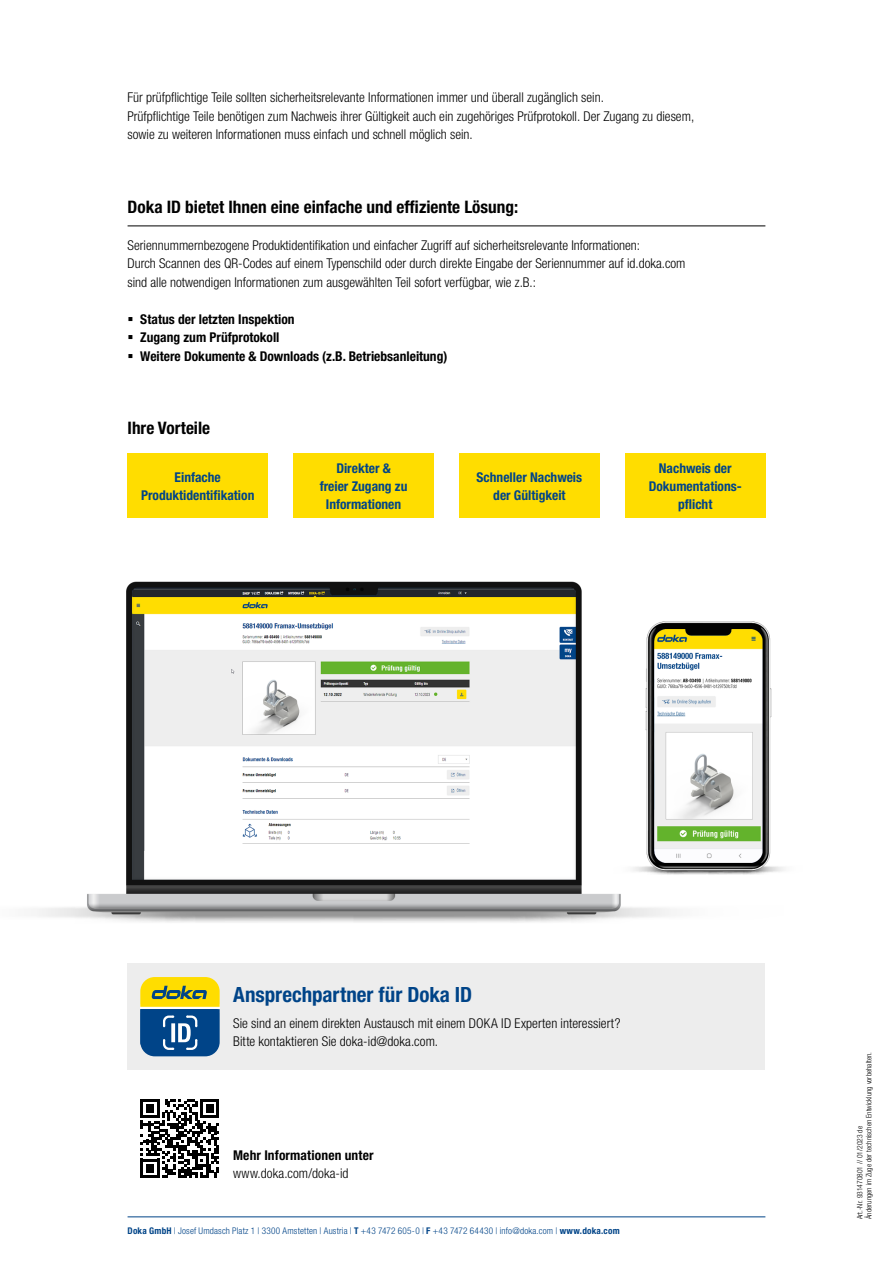
<style>
.page{position:relative;width:893px;height:1263px;background:#fff}
.page>*{position:absolute;margin:0;border:0;box-sizing:border-box;transform-origin:0 0}
.t1{font:700 condensed 21px "Helvetica Neue LTW1 G";color:#048}
.t2{font:700 condensed 17.25px "Helvetica Neue LTW1 G";color:#000}
.t3{font:300 condensed 13.5px/18.5px "Helvetica Neue LTW1 G";color:#000}
.t4{font:700 condensed 13.5px/18px "Helvetica Neue LTW1 G";color:#048;text-align:center}
.t5{font:700 condensed 13.5px/18.5px "Helvetica Neue LTW1 G";color:#000}
.t6{font:300 condensed 9.3px "Helvetica Neue LTW1 G";letter-spacing:.02em;color:#048}
.t7{font:300 condensed 7.5px/9px "Helvetica Neue LTW1 G";color:#000}
.s1{font-weight:700}
</style>
<div class="page">
<hr style="left:128px;top:1216px;width:637px;height:1px;background:#048">
<img style="left:37px;top:581px;width:747px;height:342px">
<hr style="left:128px;top:226px;width:637px;height:1px;background:#000">
<div style="left:128px;top:453px;width:140px;height:65px;background:#fd0"></div>
<div style="left:293px;top:453px;width:141px;height:65px;background:#fd0"></div>
<div style="left:459px;top:453px;width:141px;height:65px;background:#fd0"></div>
<div style="left:625px;top:453px;width:140px;height:65px;background:#fd0"></div>
<div style="left:128px;top:963px;width:637px;height:107px;background:#ededed"></div>
<svg style="left:140px;top:977px;width:80px;height:79px;background:#6c886d"></svg>
<svg style="left:140px;top:1099px;width:79px;height:79px"></svg>
<p class="t3" style="left:128px;top:88px;width:568px">Für prüfpflichtige Teile sollten sicherheitsrelevante Informationen immer und überall zugänglich sein.<br>Prüfpflichtige Teile benötigen zum Nachweis ihrer Gültigkeit auch ein zugehöriges Prüfprotokoll. Der Zugang zu diesem, sowie zu weiteren Informationen muss einfach und schnell möglich sein.</p>
<p class="t2" style="left:128px;top:196px;width:392px">Doka ID bietet Ihnen eine einfache und effiziente Lösung:</p>
<p class="t3" style="left:128px;top:236px;width:559px">Seriennummernbezogene Produktidentifikation und einfacher Zugriff auf sicherheitsrelevante Informationen:<br>Durch Scannen des QR-Codes auf einem Typenschild oder durch direkte Eingabe der Seriennummer auf id.doka.com sind alle notwendigen Informationen zum ausgewählten Teil sofort verfügbar, wie z.B.:</p>
<p class="t5" style="left:140px;top:310px;width:309px">Status der letzten Inspektion<br>Zugang zum Prüfprotokoll<br>Weitere Dokumente &amp; Downloads (z.B. Betriebsanleitung)</p>
<p class="t2" style="left:128px;top:418px;width:84px">Ihre Vorteile</p>
<p class="t4" style="left:141px;top:468px;width:115px">Einfache<br>Produktidentifikation</p>
<p class="t4" style="left:320px;top:459px;width:89px">Direkter &amp;<br>freier Zugang zu<br>Informationen</p>
<p class="t4" style="left:477px;top:468px;width:107px">Schneller Nachweis der Gültigkeit</p>
<p class="t4" style="left:649px;top:459px;width:95px">Nachweis der<br>Dokumentations&shy;pflicht</p>
<h1 class="t1" style="left:233px;top:982px;width:241px">Ansprechpartner für Doka ID</h1>
<p class="t3" style="left:233px;top:1015px;width:389px;line-height:18px">Sie sind an einem direkten Austausch mit einem DOKA ID Experten interessiert?<br>Bitte kontaktieren Sie doka-id@doka.com.</p>
<p class="t5" style="left:233px;top:1146px;width:142px">Mehr Informationen unter</p>
<p class="t3" style="left:233px;top:1164px;width:117px">www.doka.com/doka-id</p>
<p class="t6" style="left:128px;top:1225px;width:494px"><span class="s1">Doka GmbH</span> | Josef Umdasch Platz 1 | 3300 Amstetten | Austria | <span class="s1">T</span> +43 7472 605-0 | <span class="s1">F</span> +43 7472 64430 | info@doka.com | <span class="s1">www.doka.com</span></p>
<p class="t7" style="left:855px;top:1219px;width:169px;rotate:-90deg">Art.-Nr. 931470801 // 01/2023 de<br>Änderungen im Zuge der technischen Entwicklung vorbehalten.</p>
</div>
